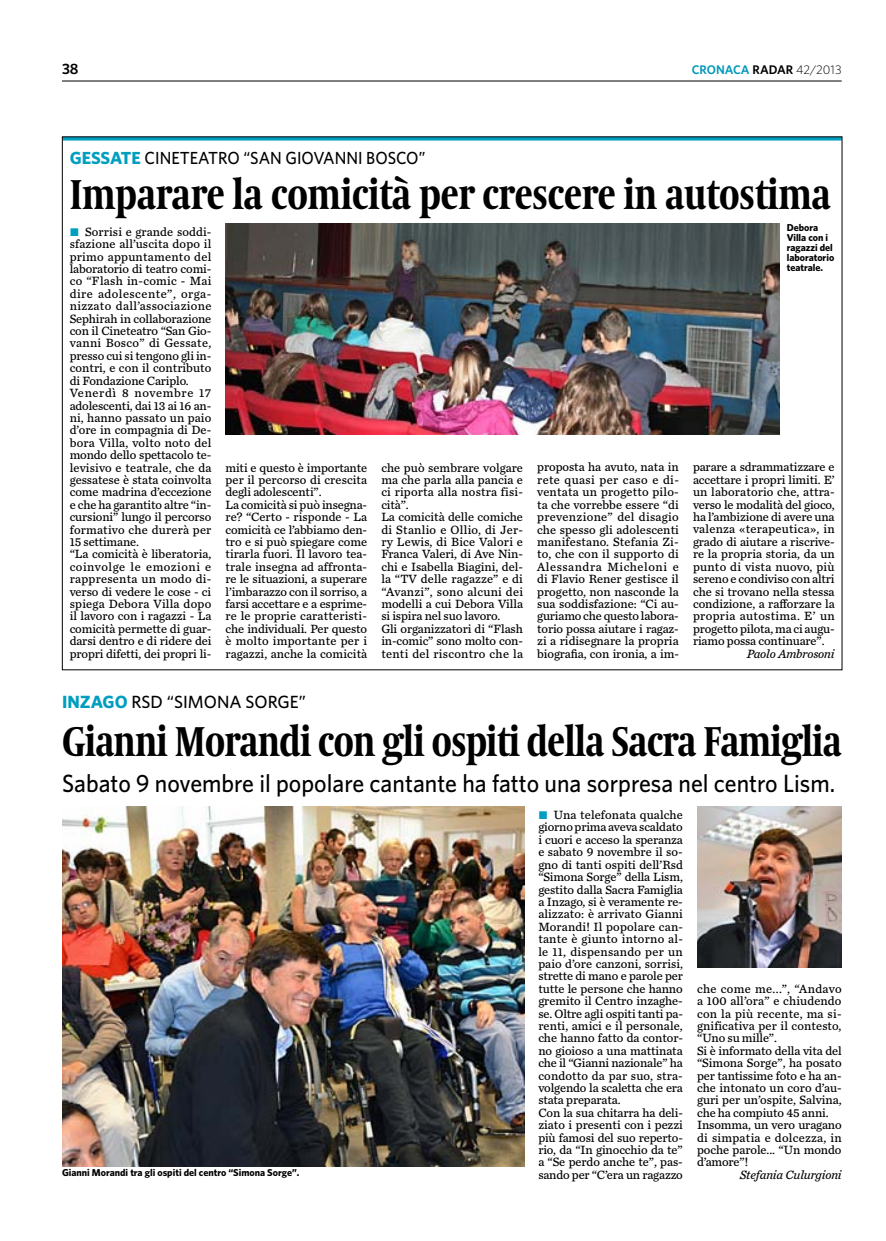
<style>
.page{position:relative;width:886px;height:1241px;background:#fff}
.page>*{position:absolute;margin:0;border:0;box-sizing:border-box;transform-origin:0 0}
.t1{font:45px "Coranto Headline";letter-spacing:-.01em;color:#000;scale:.88 1}
.t2{font:45px "Coranto Headline";letter-spacing:-.01em;color:#000;scale:.9 1}
.t3{font:500 25px "Whitney";color:#000;scale:.95 1}
.t4{font:500 17.62px "Whitney";color:#000}
.t5{font:500 17.5px "Whitney";color:#000;scale:.95 1}
.t6{font:600 15px "Whitney";color:#000}
.t7{font:12.5px/12.4px "Chronicle Text G4";color:#000}
.t8{font:italic 12.5px "Chronicle Text G4";letter-spacing:-.01em;color:#000}
.t9{font:600 12.5px "Whitney";color:#0098bb}
.t10{font:700 10px/10px "Whitney";color:#000}
.s1{color:#000}
.s2{font-weight:300;color:#000}
.s3{font-weight:700;color:#009ebf}
</style>
<div class="page">
<hr style="left:62px;top:81px;width:780px;height:1px;background:#000">
<hr style="left:63px;top:137px;width:779px;height:3px;background:#009ebf">
<img style="left:226px;top:223px;width:554px;height:211px">
<img style="left:62px;top:806px;width:462px;height:360px">
<img style="left:697px;top:806px;width:145px;height:161px">
<p class="t6" style="left:62px;top:59px;width:18px">38</p>
<p class="t9" style="left:692px;top:62px;width:151px">CRONACA <span class="s1">RADAR</span> <span class="s2">42/2013</span></p>
<h3 class="t5" style="left:70px;top:147px;width:376px"><span class="s3">gessate</span> Ci neteatro “San Gi ovanni Bosco”</h3>
<h1 class="t2" style="left:70px;top:166px;width:847px">Imparare la comicità per crescere in autostima</h1>
<p class="t7" style="left:70px;top:225px;width:143px;text-indent:15px">Sorrisi e grande soddi&shy;sfazione all’uscita dopo il primo appuntamento del laboratorio di teatro comi&shy;co “Flash in-comic - Mai dire adolescente”, orga&shy;nizzato dall’associazione<br>Sephirah in collaborazione con il Cineteatro “San Gio&shy;vanni Bosco” di Gessate, presso cui si tengono gli in&shy;contri, e con il contributo di Fondazione Cariplo.<br>Venerdì 8 novembre 17 adolescenti, dai 13 ai 16 an&shy;ni, hanno passato un paio d’ore in compagnia di De&shy;bora Villa, volto noto del mondo dello spettacolo te&shy;levisivo e teatrale, che da gessatese è stata coinvolta come madrina d’eccezione e che ha garantito altre “in&shy;cursioni” lungo il percorso formativo che durerà per<br>15 settimane.<br>“La comicità è liberatoria, coinvolge le emozioni e rappresenta un modo di&shy;verso di vedere le cose - ci spiega Debora Villa dopo il lavoro con i ragazzi - La comicità permette di guar&shy;darsi dentro e di ridere dei propri difetti, dei propri li-</p>
<p class="t10" style="left:787px;top:222px;width:49px">Debora<br>Villa con i ragazzi del laboratorio teatrale.</p>
<p class="t7" style="left:226px;top:460px;width:143px">miti e questo è importante per il percorso di crescita degli adolescenti”.<br>La comicità si può insegna&shy;re? “Certo - risponde - La comicità ce l’abbiamo den&shy;tro e si può spiegare come tirarla fuori. Il lavoro tea&shy;trale insegna ad affronta&shy;re le situazioni, a superare l’imbarazzo con il sorriso, a farsi accettare e a esprime&shy;re le proprie caratteristi&shy;che individuali. Per questo è molto importante per i ragazzi, anche la comicità</p>
<p class="t7" style="left:381px;top:460px;width:143px">che può sembrare volgare ma che parla alla pancia e ci riporta alla nostra fisi&shy;cità”.<br>La comicità delle comiche di Stanlio e Ollio, di Jer&shy;ry Lewis, di Bice Valori e<br>Franca Valeri, di Ave Nin&shy;chi e Isabella Biagini, del&shy;la “TV delle ragazze” e di “Avanzi”, sono alcuni dei modelli a cui Debora Villa si ispira nel suo lavoro.<br>Gli organizzatori di “Flash in-comic” sono molto con&shy;tenti del riscontro che la</p>
<p class="t7" style="left:537px;top:460px;width:143px;text-align:justify">proposta ha avuto, nata in rete quasi per caso e di&shy;ventata un progetto pilo&shy;ta che vorrebbe essere “di prevenzione” del disagio che spesso gli adolescenti manifestano. Stefania Zi&shy;to, che con il supporto di Alessandra Micheloni e di Flavio Rener gestisce il progetto, non nasconde la sua soddisfazione: “Ci au&shy;guriamo che questo labora&shy;torio possa aiutare i ragaz&shy;zi a ridisegnare la propria biografia, con ironia, a im-</p>
<p class="t7" style="left:693px;top:460px;width:143px;text-align:justify">parare a sdrammatizzare e accettare i propri limiti. E’ un laboratorio che, attra&shy;verso le modalità del gioco, ha l’ambizione di avere una valenza «terapeutica», in grado di aiutare a riscrive&shy;re la propria storia, da un punto di vista nuovo, più sereno e condiviso con altri che si trovano nella stessa condizione, a rafforzare la propria autostima. E’ un progetto pilota, ma ci augu&shy;riamo possa continuare”.</p>
<p class="t8" style="left:747px;top:643px;width:89px">Paolo Ambrosoni</p>
<h3 class="t4" style="left:62px;top:690px;width:245px"><span class="s3">Inzago</span> RSD “Simona sorge”</h3>
<h1 class="t1" style="left:62px;top:713px;width:887px">Gianni Morandi con gli ospiti della Sacra Famiglia</h1>
<h2 class="t3" style="left:62px;top:768px;width:815px">Sabato 9 novembre il popolare cantante ha fatto una sorpresa nel centro Lism.</h2>
<p class="t7" style="left:538px;top:807px;width:146px;text-indent:15px">Una telefonata qualche giorno prima aveva scaldato i cuori e acceso la speranza e sabato 9 novembre il so&shy;gno di tanti ospiti dell’Rsd “Simona Sorge” della Lism, gestito dalla Sacra Famiglia a Inzago, si è veramente re&shy;alizzato: è arrivato Gianni<br>Morandi! Il popolare can&shy;tante è giunto intorno al&shy;le 11, dispensando per un paio d’ore canzoni, sorrisi, strette di mano e parole per tutte le persone che hanno gremito il Centro inzaghe&shy;se. Oltre agli ospiti tanti pa&shy;renti, amici e il personale, che hanno fatto da contor&shy;no gioioso a una mattinata che il “Gianni nazionale” ha condotto da par suo, stra&shy;volgendo la scaletta che era stata preparata.<br>Con la sua chitarra ha deli&shy;ziato i presenti con i pezzi più famosi del suo reperto&shy;rio, da “In ginocchio da te” a “Se perdo anche te”, pas&shy;sando per “C’era un ragazzo</p>
<p class="t7" style="left:697px;top:981px;width:146px">che come me...”, “Andavo a 100 all’ora” e chiudendo con la più recente, ma si&shy;gnificativa per il contesto, “Uno su mille”.<br>Si è informato della vita del “Simona Sorge”, ha posato per tantissime foto e ha an&shy;che intonato un coro d’au&shy;guri per un’ospite, Salvina, che ha compiuto 45 anni.<br>Insomma, un vero uragano di simpatia e dolcezza, in poche parole... “Un mondo d’amore”!</p>
<p class="t8" style="left:740px;top:1164px;width:103px">Stefania Culurgioni</p>
<p class="t10" style="left:62px;top:1167px;width:239px">Gianni Morandi tra gli ospiti del centro “Simona Sorge”.</p>
</div>
